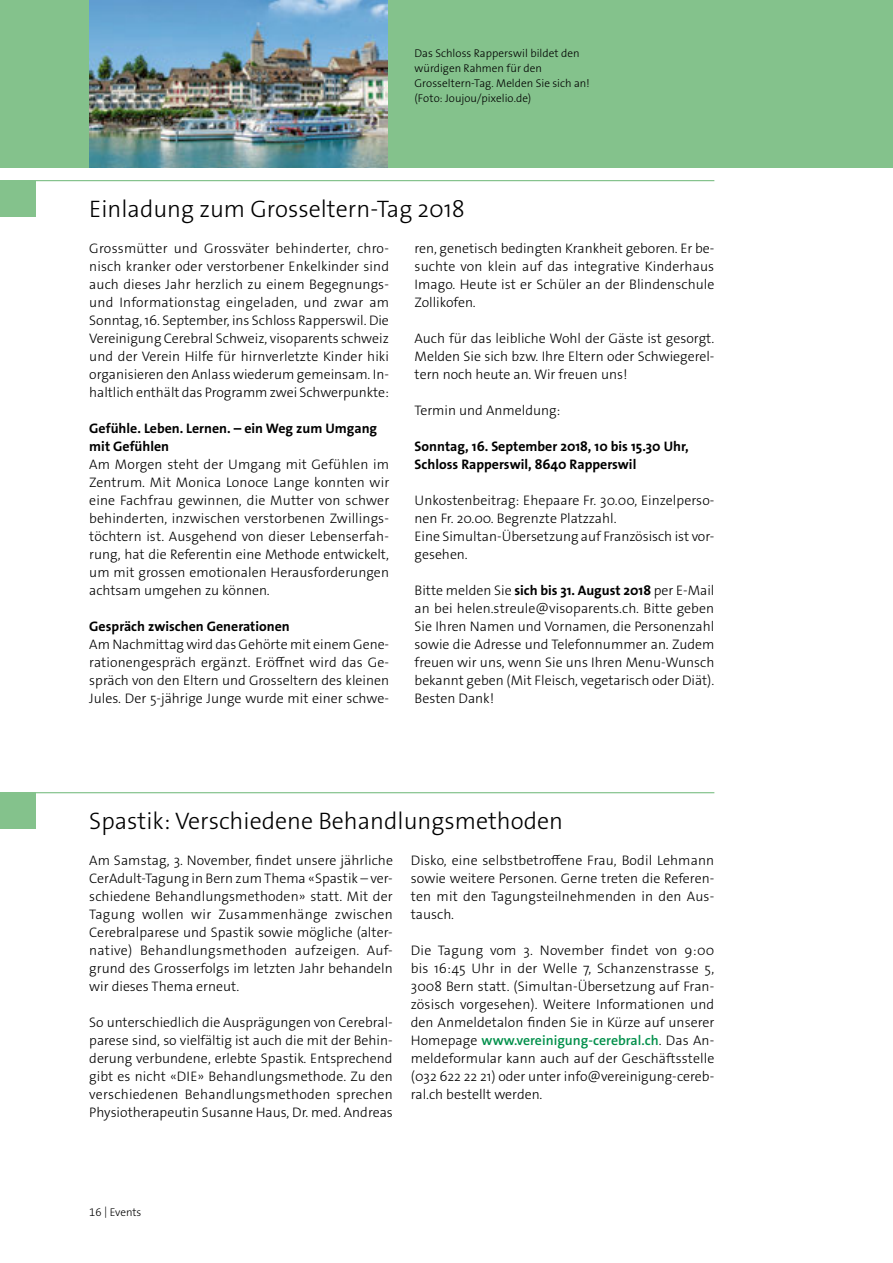
<style>
.page{position:relative;width:893px;height:1263px;background:#fff}
.page>*{position:absolute;margin:0;border:0;box-sizing:border-box;transform-origin:0 0}
.t1{font:24px "The Sans LP3 Lig";color:#000}
.t2{font:13.8px/18px "The Sans LP3 Lig";color:#000;text-align:justify}
.t3{font:13.8px/18px "The Sans LP7 Bld";color:#000}
.t4{font:13.8px "The Sans LP6 Se Bld";color:#008f4a}
.t5{font:11.25px/15px "The Sans LP3 Lig";color:#000}
.s1{font-family:"The Sans LP7 Bld"}
.s2{font-family:"The Sans LP3 Lig";color:#000}
</style>
<div class="page">
<div style="left:0;top:180px;width:36px;height:37px;background:#84c28c"></div>
<div style="left:0;top:792px;width:36px;height:37px;background:#84c28c"></div>
<hr style="left:892px;top:792px;width:1px;height:37px;background:#88bed9">
<hr style="left:892px;top:180px;width:1px;height:37px;background:#88bed9">
<hr style="left:0;top:180px;width:714px;height:1px;background:#84c28c">
<hr style="left:0;top:792px;width:714px;height:1px;background:#84c28c">
<div style="left:0;top:0;width:893px;height:168px;background:#84c28c"></div>
<img style="left:89px;top:0;width:299px;height:168px">
<p class="t5" style="left:415px;top:46px;width:177px">Das Schloss Rapperswil bildet den würdigen Rahmen für den<br>Grosseltern-Tag. Melden Sie sich an! (Foto: Joujou/pixelio.de)</p>
<h1 class="t1" style="left:89px;top:193px;width:377px">Einladung zum Grosseltern-Tag 2018</h1>
<p class="t2" style="left:89px;top:239px;width:301px">Grossmütter und Grossväter behinderter, chro&shy;nisch kranker oder verstorbener Enkelkinder sind auch dieses Jahr herzlich zu einem Begegnungs&shy;und Informationstag eingeladen, und zwar am Sonntag, 16. September, ins Schloss Rapperswil. Die Vereinigung Cerebral Schweiz, visoparents schweiz und der Verein Hilfe für hirnverletzte Kinder hiki organisieren den Anlass wiederum gemeinsam. In&shy;haltlich enthält das Programm zwei Schwerpunkte:</p>
<p class="t3" style="left:89px;top:419px;width:289px">Gefühle. Leben. Lernen. – ein Weg zum Umgang mit Gefühlen</p>
<p class="t2" style="left:89px;top:455px;width:301px">Am Morgen steht der Umgang mit Gefühlen im Zentrum. Mit Monica Lonoce Lange konnten wir eine Fachfrau gewinnen, die Mutter von schwer behinderten, inzwischen verstorbenen Zwillings&shy;töchtern ist. Ausgehend von dieser Lebenserfah&shy;rung, hat die Referentin eine Methode entwickelt, um mit grossen emotionalen Herausforderungen achtsam umgehen zu können.</p>
<p class="t3" style="left:89px;top:617px;width:202px">Gespräch zwischen Generationen</p>
<p class="t2" style="left:89px;top:635px;width:301px">Am Nachmittag wird das Gehörte mit einem Gene&shy;rationengespräch ergänzt. Eröffnet wird das Ge&shy;spräch von den Eltern und Grosseltern des kleinen Jules. Der 5-jährige Junge wurde mit einer schwe-</p>
<p class="t2" style="left:415px;top:239px;width:301px">ren, genetisch bedingten Krankheit geboren. Er be&shy;suchte von klein auf das integrative Kinderhaus Imago. Heute ist er Schüler an der Blindenschule Zollikofen.</p>
<p class="t2" style="left:415px;top:329px;width:301px">Auch für das leibliche Wohl der Gäste ist gesorgt.<br>Melden Sie sich bzw. Ihre Eltern oder Schwiegerel&shy;tern noch heute an. Wir freuen uns!</p>
<p class="t2" style="left:415px;top:401px;width:147px">Termin und Anmeldung:</p>
<p class="t3" style="left:415px;top:437px;width:276px">Sonntag, 16. September 2018, 10 bis 15.30 Uhr,<br>Schloss Rapperswil, 8640 Rapperswil</p>
<p class="t2" style="left:415px;top:491px;width:301px;text-align:left">Unkostenbeitrag: Ehepaare Fr. 30.00, Einzelperso&shy;nen Fr. 20.00. Begrenzte Platzzahl.<br>Eine Simultan-Übersetzung auf Französisch ist vor&shy;gesehen.</p>
<p class="t2" style="left:415px;top:581px;width:301px">Bitte melden Sie <span class="s1">sich bis 31. August 2018</span> per E-Mail an bei helen.streule@visoparents.ch. Bitte geben Sie Ihren Namen und Vornamen, die Personenzahl sowie die Adresse und Telefonnummer an. Zudem freuen wir uns, wenn Sie uns Ihren Menu-Wunsch bekannt geben (Mit Fleisch, vegetarisch oder Diät).<br>Besten Dank!</p>
<h1 class="t1" style="left:89px;top:805px;width:475px">Spastik: Verschiedene Behandlungsmethoden</h1>
<p class="t2" style="left:89px;top:851px;width:305px">Am Samstag, 3. November, findet unsere jährliche CerAdult-Tagung in Bern zum Thema «Spastik – ver&shy;schiedene Behandlungsmethoden» statt. Mit der Tagung wollen wir Zusammenhänge zwischen Cerebralparese und Spastik sowie mögliche (alter&shy;native) Behandlungsmethoden aufzeigen. Auf&shy;grund des Grosserfolgs im letzten Jahr behandeln wir dieses Thema erneut.</p>
<p class="t2" style="left:89px;top:1013px;width:305px">So unterschiedlich die Ausprägungen von Cerebral&shy;parese sind, so vielfältig ist auch die mit der Behin&shy;derung verbundene, erlebte Spastik. Entsprechend gibt es nicht «DIE» Behandlungsmethode. Zu den verschiedenen Behandlungsmethoden sprechen Physiotherapeutin Susanne Haus, Dr. med. Andreas</p>
<p class="t2" style="left:411px;top:851px;width:305px">Disko, eine selbstbetroffene Frau, Bodil Lehmann sowie weitere Personen. Gerne treten die Referen&shy;ten mit den Tagungsteilnehmenden in den Aus&shy;tausch.</p>
<p class="t2" style="left:411px;top:941px;width:305px">Die Tagung vom 3. November findet von 9:00 bis 16:45 Uhr in der Welle 7, Schanzenstrasse 5, 3008 Bern statt. (Simultan-Übersetzung auf Fran&shy;zösisch vorgesehen). Weitere Informationen und den Anmeldetalon finden Sie in Kürze auf unserer</p>
<p class="t4" style="left:411px;top:1031px;width:305px"><span class="s2">Homepage</span> www.vereinigung-cerebral.ch<span class="s2">. Das An-</span></p>
<p class="t2" style="left:411px;top:1049px;width:305px">meldeformular kann auch auf der Geschäftsstelle (032 622 22 21) oder unter info@vereinigung-cereb&shy;ral.ch bestellt werden.</p>
<p class="t5" style="left:89px;top:1205px;width:54px">16 | Events</p>
</div>
